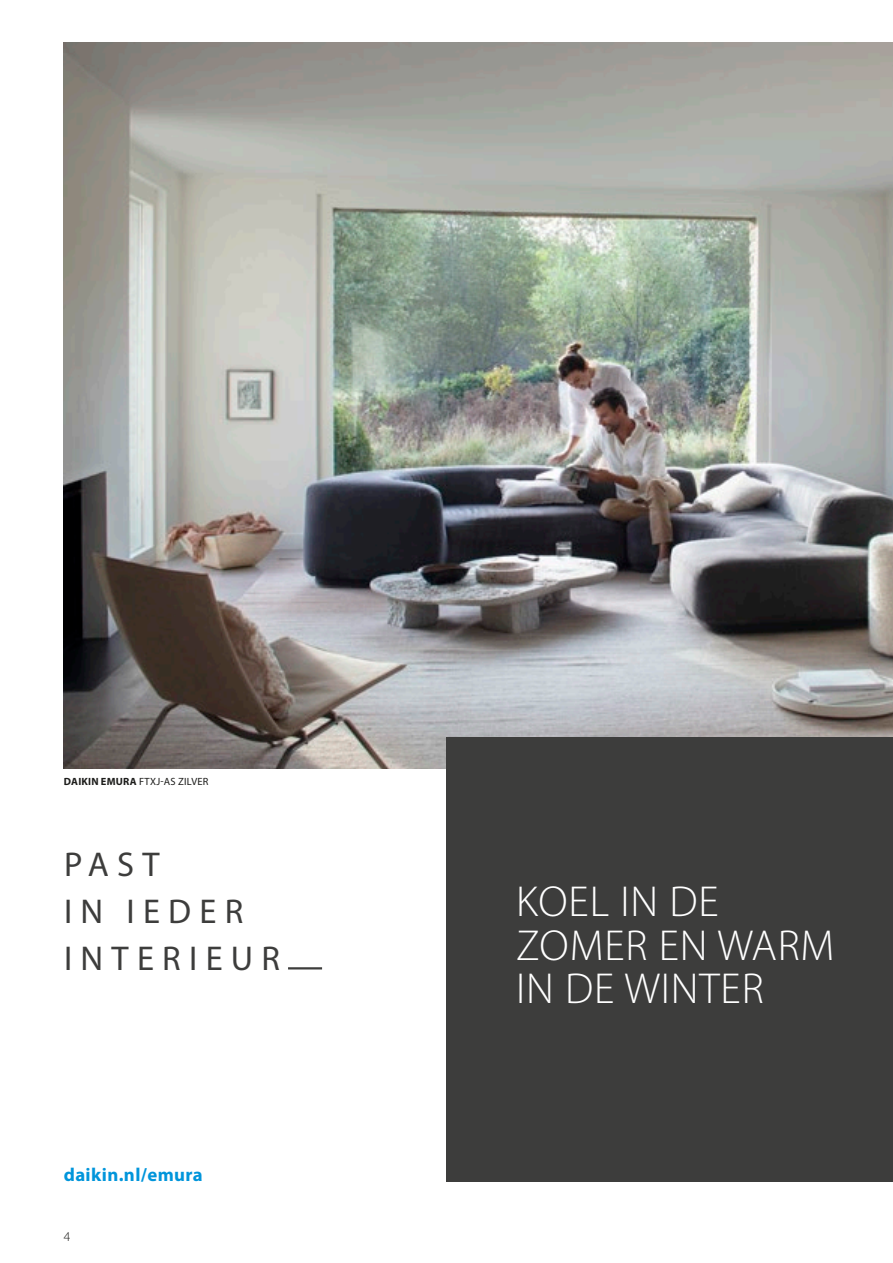
<style>
.page{position:relative;width:893px;height:1263px;background:#fff}
.page>*{position:absolute;margin:0;border:0;box-sizing:border-box;transform-origin:0 0}
.t1{font:300 43.5px/43.5px "Myriad Pro";letter-spacing:.02em;color:#fff}
.t2{font:34.5px/46.5px "Myriad Pro";letter-spacing:.24em;color:#3d3d3c}
.t3{font:700 18.75px "Myriad Pro";letter-spacing:.02em;color:#0095db}
.t4{font:300 13.5px "Myriad Pro";color:#1d1d1b}
.t5{font:10.5px "Myriad Pro";letter-spacing:.02em;color:#1d1d1b}
.s1{font-weight:700}
</style>
<div class="page">
<img style="left:64px;top:43px;width:829px;height:726px">
<div style="left:446px;top:737px;width:447px;height:444px;background:#3d3d3c"></div>
<hr style="left:288px;top:967px;width:34px;height:2px;background:#3d3d3c">
<p class="t5" style="left:64px;top:776px;width:146px"><span class="s1">DAIKIN EMURA</span> FTXJ-AS ZILVER</p>
<p class="t2" style="left:64px;top:842px;width:217px">PAST<br>IN IEDER<br>INTERIEUR</p>
<p class="t3" style="left:64px;top:1168px;width:140px">daikin.nl/emura</p>
<p class="t4" style="left:64px;top:1231px;width:8px">4</p>
<p class="t1" style="left:516px;top:884px;width:320px">KOEL IN DE<br>ZOMER EN WARM<br>IN DE WINTER</p>
</div>
